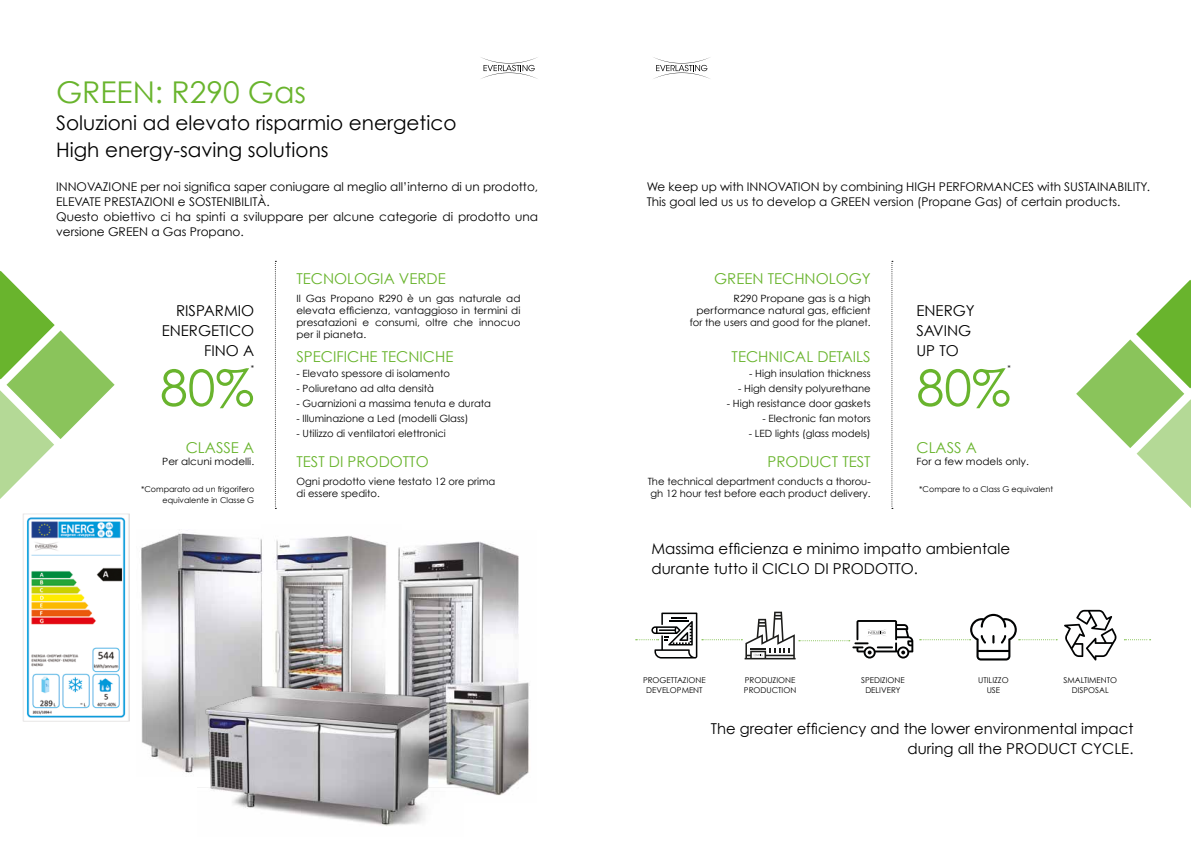
<style>
.page{position:relative;width:1191px;height:842px;background:#fff}
.page>*{position:absolute;margin:0;border:0;box-sizing:border-box;transform-origin:0 0}
.t1{font:50px "Century Gothic";color:#69b42d}
.t2{font:30px "Century Gothic";color:#69b42d}
.t3{font:20px/27px "Century Gothic";color:#000}
.t4{font:15px/20px "Century Gothic";color:#000}
.t5{font:15px "Century Gothic";color:#69b42d}
.t6{font:12px/15px "Century Gothic";color:#000}
.t7{font:10px/12px "Century Gothic";color:#000}
.t8{font:10px/12px "Century Gothic";color:#000;text-align:justify;scale:1.04 1}
.t9{font:10px/12px "Century Gothic";color:#000;text-align:right;scale:1.06 1}
.t10{font:8px/10px "Century Gothic";color:#000;text-align:center}
</style>
<div class="page">
<svg style="left:481px;top:57px;width:57px;height:22px"></svg>
<svg style="left:653px;top:57px;width:57px;height:22px"></svg>
<img style="left:23px;top:514px;width:106px;height:208px">
<svg style="left:1064px;top:610px;width:52px;height:50px"></svg>
<svg style="left:919px;top:614px;width:138px;height:46px"></svg>
<svg style="left:1124px;top:639px;width:26px;height:1px"></svg>
<svg style="left:0;top:271px;width:115px;height:228px"></svg>
<svg style="left:275px;top:261px;width:1px;height:248px"></svg>
<svg style="left:891px;top:261px;width:2px;height:248px"></svg>
<svg style="left:1076px;top:280px;width:115px;height:228px"></svg>
<svg style="left:635px;top:612px;width:278px;height:47px"></svg>
<img style="left:273px;top:536px;width:114px;height:141px">
<img style="left:141px;top:533px;width:122px;height:240px">
<img style="left:398px;top:541px;width:131px;height:255px">
<img style="left:197px;top:677px;width:266px;height:149px">
<h2 class="t2" style="left:56px;top:74px;width:252px">GREEN: R290 Gas</h2>
<h3 class="t3" style="left:56px;top:109px;width:402px">Soluzioni ad elevato risparmio energetico<br>High energy-saving solutions</h3>
<p class="t6" style="left:56px;top:179px;width:483px">INNOVAZIONE per noi significa saper coniugare al meglio all’interno di un prodotto, ELEVATE PRESTAZIONI e SOSTENIBILITÀ.<br>Questo obiettivo ci ha spinti a sviluppare per alcune categorie di prodotto una versione GREEN a Gas Propano.</p>
<h3 class="t4" style="left:162px;top:300px;width:94px;text-align:right">RISPARMIO<br>ENERGETICO<br>FINO A</h3>
<p class="t10" style="left:251px;top:363px;width:5px">*</p>
<h1 class="t1" style="left:160px;top:357px;width:96px">80%</h1>
<h3 class="t5" style="left:186px;top:439px;width:70px">CLASSE A</h3>
<p class="t8" style="left:162px;top:455px;width:90px">Per alcuni modelli.</p>
<p class="t10" style="left:141px;top:483px;width:115px;line-height:11px;text-align:right">*Comparato ad un frigorifero equivalente in Classe G</p>
<h3 class="t5" style="left:296px;top:269px;width:151px">TECNOLOGIA VERDE</h3>
<p class="t8" style="left:296px;top:292px;width:217px">Il Gas Propano R290 è un gas naturale ad elevata efficienza, vantaggioso in termini di presatazioni e consumi, oltre che innocuo per il pianeta.</p>
<h3 class="t5" style="left:296px;top:347px;width:158px">SPECIFICHE TECNICHE</h3>
<p class="t7" style="left:296px;top:367px;width:155px">- Elevato spessore di isolamento</p>
<p class="t7" style="left:296px;top:382px;width:139px">- Poliuretano ad alta densità</p>
<p class="t7" style="left:296px;top:397px;width:196px">- Guarnizioni a massima tenuta e durata</p>
<p class="t7" style="left:296px;top:412px;width:173px">- Illuminazione a Led (modelli Glass)</p>
<p class="t7" style="left:296px;top:427px;width:151px">- Utilizzo di ventilatori elettronici</p>
<h3 class="t5" style="left:296px;top:453px;width:134px">TEST DI PRODOTTO</h3>
<p class="t7" style="left:296px;top:476px;width:200px">Ogni prodotto viene testato 12 ore prima di essere spedito.</p>
<p class="t6" style="left:646px;top:179px;width:505px">We keep up with INNOVATION by combining HIGH PERFORMANCES with SUSTAINABILITY.<br>This goal led us us to develop a GREEN version (Propane Gas) of certain products.</p>
<h3 class="t5" style="left:714px;top:269px;width:158px">GREEN TECHNOLOGY</h3>
<p class="t9" style="left:689px;top:292px;width:172px">R290 Propane gas is a high performance natural gas, efficient for the users and good for the planet.</p>
<h3 class="t5" style="left:731px;top:347px;width:140px">TECHNICAL DETAILS</h3>
<p class="t7" style="left:749px;top:367px;width:123px">- High insulation thickness</p>
<p class="t7" style="left:738px;top:382px;width:134px">- High density polyurethane</p>
<p class="t7" style="left:727px;top:397px;width:145px">- High resistance door gaskets</p>
<p class="t7" style="left:762px;top:412px;width:110px">- Electronic fan motors</p>
<p class="t7" style="left:749px;top:427px;width:123px">- LED lights (glass models)</p>
<h3 class="t5" style="left:767px;top:453px;width:105px">PRODUCT TEST</h3>
<p class="t7" style="left:647px;top:476px;width:224px">The technical department conducts a thorou&shy;gh 12 hour test before each product delivery.</p>
<h3 class="t4" style="left:916px;top:300px;width:60px">ENERGY<br>SAVING<br>UP TO</h3>
<p class="t10" style="left:1007px;top:363px;width:5px">*</p>
<h1 class="t1" style="left:916px;top:357px;width:96px">80%</h1>
<h3 class="t5" style="left:916px;top:439px;width:62px">CLASS A</h3>
<p class="t8" style="left:916px;top:455px;width:110px">For a few models only.</p>
<p class="t10" style="left:919px;top:484px;width:135px">*Compare to a Class G equivalent</p>
<h3 class="t4" style="left:651px;top:539px;width:360px">Massima efficienza e minimo impatto ambientale durante tutto il CICLO DI PRODOTTO.</h3>
<p class="t10" style="left:643px;top:675px;width:64px">PROGETTAZIONE<br>DEVELOPMENT</p>
<p class="t10" style="left:744px;top:675px;width:54px;text-align:left">PRODUZIONE<br>PRODUCTION</p>
<p class="t10" style="left:861px;top:675px;width:45px">SPEDIZIONE<br>DELIVERY</p>
<p class="t10" style="left:978px;top:675px;width:32px">UTILIZZO<br>USE</p>
<p class="t10" style="left:1063px;top:675px;width:55px">SMALTIMENTO<br>DISPOSAL</p>
<h3 class="t4" style="left:711px;top:718px;width:424px;text-align:right">The greater efficiency and the lower environmental impact during all the PRODUCT CYCLE.</h3>
</div>
